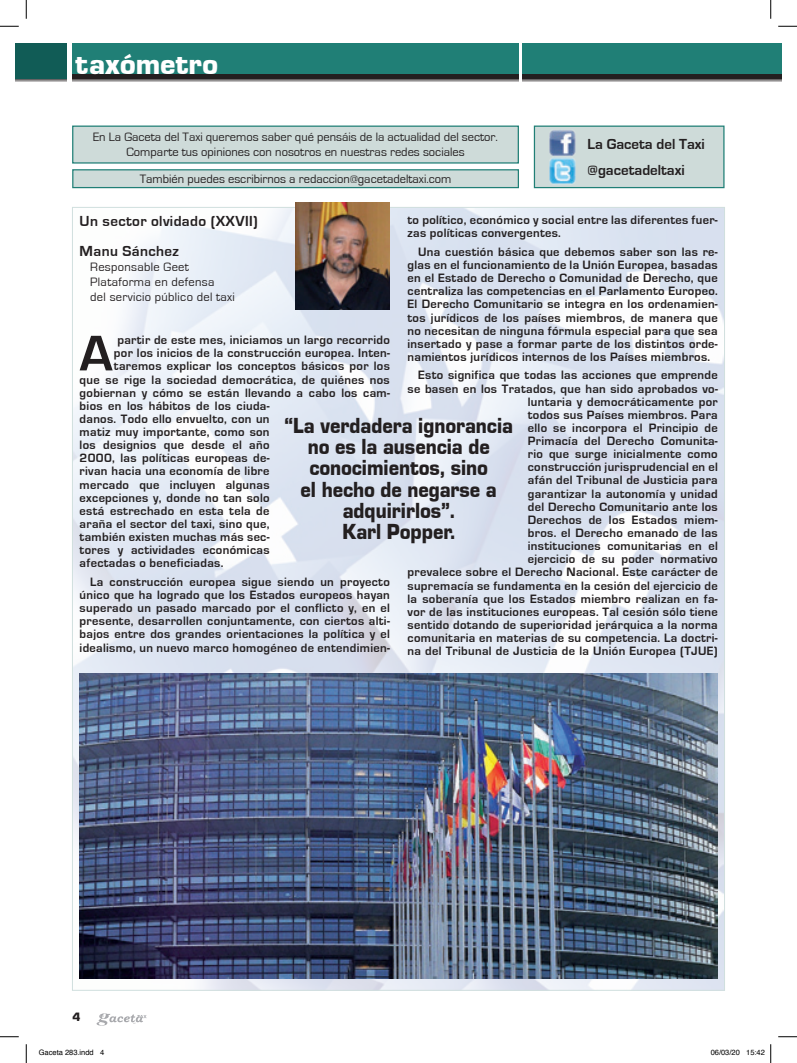
<style>
.page{position:relative;width:797px;height:1063px;background:#fff}
.page>*{position:absolute;margin:0;border:0;box-sizing:border-box;transform-origin:0 0}
.t1{font:700 51.88px "Eurostile";color:#231f20}
.t2{font:30px "Eurostile Black DTC";color:#fff}
.t3{font:22.5px/21.2px "Eurostile Black DTC";color:#231f20;text-align:center;scale:.9 1}
.t4{font:700 15px/30px "Eurostile";letter-spacing:.025em;color:#231f20}
.t5{font:700 15px/26.2px "Eurostile";color:#231f20}
.t6{font:700 12.5px/13.1px "Eurostile";letter-spacing:.025em;color:#231f20;text-align:justify}
.t7{font:12.5px/15px "Eurostile";color:#231f20;text-align:center}
.t8{font:12.5px/15px "Eurostile";letter-spacing:.025em;color:#231f20}
.t9{font:12.5px "Eurostile Black DTC";color:#231f20}
.t10{font:7.5px "Helvetica";color:#000}
</style>
<div class="page">
<img style="left:74px;top:209px;width:649px;height:779px">
<div style="left:73px;top:126px;width:445px;height:37px;background:#cedbd9"></div>
<div style="left:72px;top:125px;width:447px;height:38px;border:1px solid #207f76"></div>
<div style="left:534px;top:126px;width:190px;height:61px;background:#cedbd9"></div>
<div style="left:534px;top:125px;width:190px;height:63px;border:1px solid #207f76"></div>
<img style="left:549px;top:130px;width:27px;height:54px">
<div style="left:73px;top:170px;width:445px;height:17px;background:#cedbd9"></div>
<div style="left:72px;top:169px;width:447px;height:19px;border:1px solid #207f76"></div>
<img style="left:296px;top:203px;width:94px;height:107px">
<svg style="left:72px;top:79px;width:446px;height:3px"></svg>
<svg style="left:522px;top:79px;width:248px;height:3px"></svg>
<div style="left:72px;top:43px;width:446px;height:32px;background:#207f76"></div>
<svg style="left:16px;top:79px;width:51px;height:3px"></svg>
<div style="left:16px;top:43px;width:51px;height:36px;background:#115c56"></div>
<div style="left:522px;top:43px;width:248px;height:32px;background:#207f76"></div>
<div style="left:522px;top:74px;width:248px;height:5px;background:#231f20"></div>
<div style="left:72px;top:74px;width:446px;height:5px;background:#231f20"></div>
<svg style="left:771px;top:79px;width:10px;height:3px"></svg>
<div style="left:770px;top:43px;width:11px;height:32px;background:#207f76"></div>
<div style="left:770px;top:74px;width:11px;height:5px;background:#231f20"></div>
<svg style="left:96px;top:1013px;width:50px;height:12px"></svg>
<img style="left:79px;top:673px;width:638px;height:305px">
<svg style="left:0;top:25px;width:19px;height:2px"></svg>
<svg style="left:778px;top:25px;width:19px;height:2px"></svg>
<svg style="left:0;top:1036px;width:19px;height:1px"></svg>
<svg style="left:778px;top:1036px;width:19px;height:1px"></svg>
<svg style="left:25px;top:0;width:2px;height:19px"></svg>
<svg style="left:25px;top:1044px;width:2px;height:18px"></svg>
<svg style="left:770px;top:0;width:1px;height:19px"></svg>
<svg style="left:770px;top:1044px;width:1px;height:18px"></svg>
<h2 class="t2" style="left:75px;top:47px;width:144px">taxómetro</h2>
<p class="t7" style="left:93px;top:130px;width:406px">En La Gaceta del Taxi queremos saber qué pensáis de la actualidad del sector.<br>Comparte tus opiniones con nosotros en nuestras redes sociales</p>
<p class="t5" style="left:587px;top:131px;width:119px">La Gaceta del Taxi @gacetadeltaxi</p>
<p class="t7" style="left:140px;top:171px;width:313px">También puedes escribirnos a redaccion@gacetadeltaxi.com</p>
<p class="t6" style="left:407px;top:214px;width:312px">to político, económico y social entre las diferentes fuer&shy;zas políticas convergentes.</p>
<p class="t6" style="left:407px;top:245px;width:312px;text-indent:11px">Una cuestión básica que debemos saber son las re&shy;glas en el funcionamiento de la Unión Europea, basadas en el Estado de Derecho o Comunidad de Derecho, que centraliza las competencias en el Parlamento Europeo.<br>El Derecho Comunitario se integra en los ordenamien&shy;tos jurídicos de los países miembros, de manera que no necesitan de ninguna fórmula especial para que sea insertado y pase a formar parte de los distintos orde&shy;namientos jurídicos internos de los Países miembros.</p>
<p class="t6" style="left:407px;top:369px;width:312px;text-align:right">Esto significa que todas las acciones que emprende se basen en los Tratados, que han sido aprobados vo&shy;luntaria y democráticamente por<br>todos sus Países miembros. Para<br>ello se incorpora el Principio de<br>Primacía del Derecho Comunita-<br>rio que surge inicialmente como<br>construcción jurisprudencial en el<br>afán del Tribunal de Justicia para<br>garantizar la autonomía y unidad<br>del Derecho Comunitario ante los<br>Derechos de los Estados miem-<br>bros. el Derecho emanado de las<br>instituciones comunitarias en el<br>ejercicio de su poder normativo<br>prevalece sobre el Derecho Nacional. Este carácter de supremacía se fundamenta en la cesión del ejercicio de la soberanía que los Estados miembro realizan en fa&shy;vor de las instituciones europeas. Tal cesión sólo tiene sentido dotando de superioridad jerárquica a la norma comunitaria en materias de su competencia. La doctri&shy;na del Tribunal de Justicia de la Unión Europea (TJUE)</p>
<p class="t4" style="left:80px;top:206px;width:180px">Un sector olvidado (XXVII)<br>Manu Sánchez</p>
<p class="t8" style="left:90px;top:259px;width:146px">Responsable Geet<br>Plataforma en defensa<br>del servicio público del taxi</p>
<h1 class="t1" style="left:80px;top:325px;width:34px">A</h1>
<p class="t6" style="left:117px;top:333px;width:274px">partir de este mes, iniciamos un largo recorrido</p>
<p class="t6" style="left:114px;top:347px;width:277px">por los inicios de la construcción europea. Inten-</p>
<p class="t6" style="left:114px;top:360px;width:277px">taremos explicar los conceptos básicos por los</p>
<p class="t6" style="left:80px;top:373px;width:311px">que se rige la sociedad democrática, de quiénes nos</p>
<p class="t6" style="left:80px;top:386px;width:312px">gobiernan y cómo se están llevando a cabo los cam-</p>
<p class="t6" style="left:80px;top:399px;width:191px">bios en los hábitos de los ciuda-</p>
<p class="t6" style="left:80px;top:412px;width:191px">danos. Todo ello envuelto, con un</p>
<p class="t6" style="left:80px;top:425px;width:191px">matiz muy importante, como son</p>
<p class="t6" style="left:80px;top:438px;width:191px">los designios que desde el año</p>
<p class="t6" style="left:80px;top:452px;width:191px">2000, las políticas europeas de-</p>
<p class="t6" style="left:80px;top:465px;width:191px">rivan hacia una economía de libre</p>
<p class="t6" style="left:80px;top:478px;width:191px">mercado que incluyen algunas</p>
<p class="t6" style="left:80px;top:491px;width:191px">excepciones y, donde no tan solo</p>
<p class="t6" style="left:80px;top:504px;width:191px">está estrechado en esta tela de</p>
<p class="t6" style="left:80px;top:517px;width:191px">araña el sector del taxi, sino que,</p>
<p class="t6" style="left:80px;top:530px;width:191px">también existen muchas más sec-</p>
<p class="t6" style="left:80px;top:543px;width:191px">tores y actividades económicas</p>
<p class="t6" style="left:80px;top:557px;width:145px">afectadas o beneficiadas.</p>
<p class="t6" style="left:80px;top:575px;width:312px;text-indent:11px">La construcción europea sigue siendo un proyecto único que ha logrado que los Estados europeos hayan superado un pasado marcado por el conflicto y, en el presente, desarrollen conjuntamente, con ciertos alti&shy;bajos entre dos grandes orientaciones la política y el idealismo, un nuevo marco homogéneo de entendimien-</p>
<h3 class="t3" style="left:284px;top:414px;width:255px">“La verdadera ignorancia no es la ausencia de conocimientos, sino<br>el hecho de negarse a adquirirlos”.<br>Karl Popper.</h3>
<p class="t9" style="left:72px;top:1010px;width:9px">4</p>
<p class="t10" style="left:39px;top:1046px;width:67px">Gaceta 283.indd 4</p>
<p class="t10" style="left:710px;top:1046px;width:56px">06/03/20 15:42</p>
</div>
